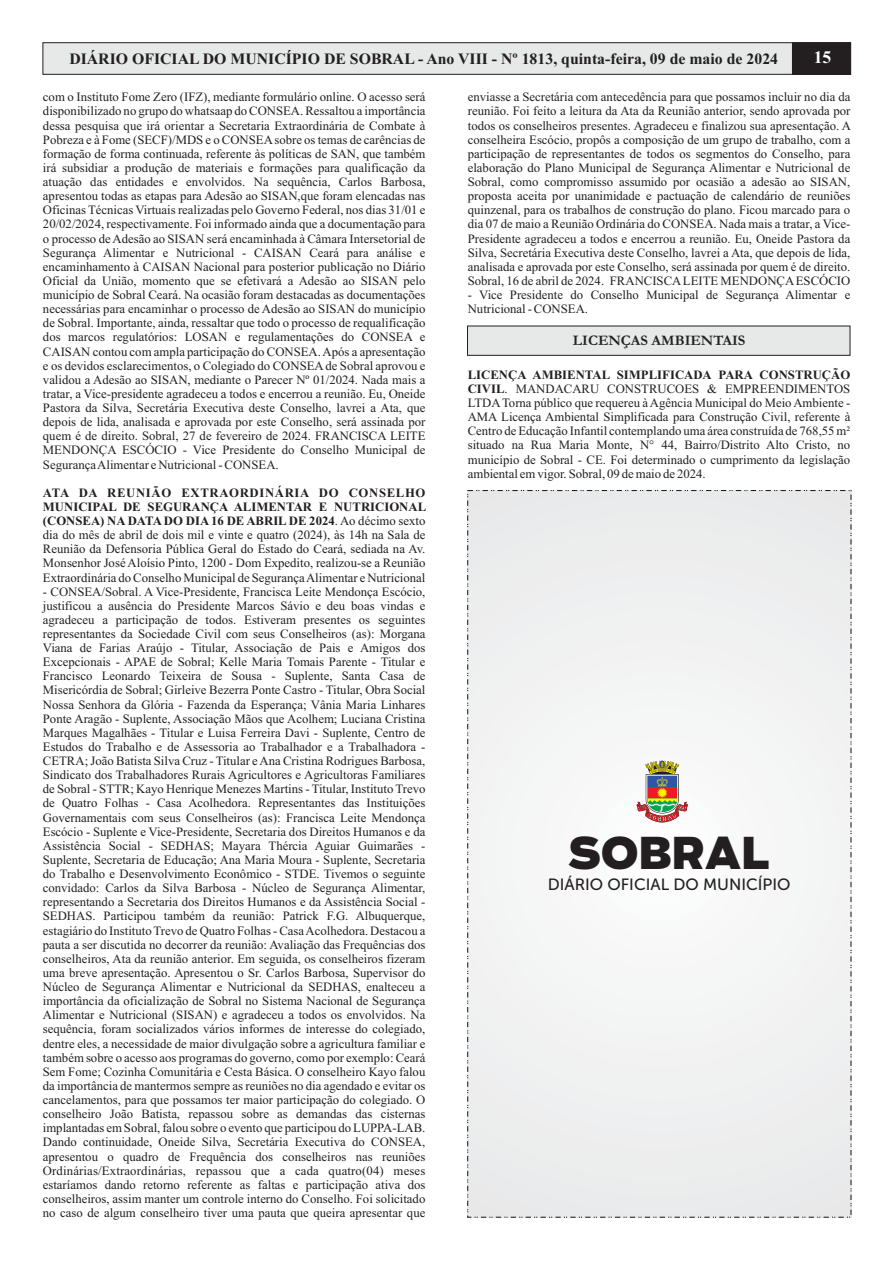
<style>
.page{position:relative;width:893px;height:1263px;background:#fff}
.page>*{position:absolute;margin:0;border:0;box-sizing:border-box;transform-origin:0 0}
.t1{font:900 43.5px "Boomer";color:#231f20}
.t2{font:700 17.55px "Times New Roman";color:#fff}
.t3{font:16.2px "Museo Sans 500";color:#231f20}
.t4{font:700 15.75px "Times New Roman";color:#231f20}
.t5{font:700 14.7px "Garamond";color:#231f20}
.t6{font:12.75px/14.1px "Times New Roman";color:#231f20;text-align:justify}
.s1{font-weight:700}
</style>
<div class="page">
<svg style="left:42px;top:42px;width:809px;height:33px"></svg>
<hr style="left:792px;top:42px;width:1px;height:32px;background:#231f20">
<svg style="left:467px;top:326px;width:383px;height:30px"></svg>
<div style="left:468px;top:490px;width:383px;height:727px;background:#f1f1f2"></div>
<svg style="left:636px;top:761px;width:52px;height:61px"></svg>
<p class="t4" style="left:69px;top:54px;width:710px">DIÁRIO OFICIAL DO MUNICÍPIO DE SOBRAL - Ano VIII - Nº 1813, quinta-feira, 09 de maio de 2024</p>
<h2 class="t2" style="left:814px;top:51px;width:19px">15</h2>
<p class="t6" style="left:43px;top:91px;width:384px">com o Instituto Fome Zero (IFZ), mediante formulário online. O acesso será disponibilizado no grupo do whatsaap do CONSEA. Ressaltou a importância dessa pesquisa que irá orientar a Secretaria Extraordinária de Combate à Pobreza e à Fome (SECF)/MDS e o CONSEAsobre os temas de carências de formação de forma continuada, referente às políticas de SAN, que também irá subsidiar a produção de materiais e formações para qualificação da atuação das entidades e envolvidos. Na sequência, Carlos Barbosa, apresentou todas as etapas para Adesão ao SISAN,que foram elencadas nas Oficinas Técnicas Virtuais realizadas pelo Governo Federal, nos dias 31/01 e 20/02/2024, respectivamente. Foi informado ainda que a documentação para o processo de Adesão ao SISAN será encaminhada à Câmara Intersetorial de Segurança Alimentar e Nutricional - CAISAN Ceará para análise e encaminhamento à CAISAN Nacional para posterior publicação no Diário Oficial da União, momento que se efetivará a Adesão ao SISAN pelo município de Sobral Ceará. Na ocasião foram destacadas as documentações necessárias para encaminhar o processo de Adesão ao SISAN do município de Sobral. Importante, ainda, ressaltar que todo o processo de requalificação dos marcos regulatórios: LOSAN e regulamentações do CONSEA e CAISAN contou com ampla participação do CONSEA. Após a apresentação e os devidos esclarecimentos, o Colegiado do CONSEAde Sobral aprovou e validou a Adesão ao SISAN, mediante o Parecer Nº 01/2024. Nada mais a tratar, a Vice-presidente agradeceu a todos e encerrou a reunião. Eu, Oneide Pastora da Silva, Secretária Executiva deste Conselho, lavrei a Ata, que depois de lida, analisada e aprovada por este Conselho, será assinada por quem é de direito. Sobral, 27 de fevereiro de 2024. FRANCISCA LEITE MENDONÇA ESCÓCIO - Vice Presidente do Conselho Municipal de Segurança Alimentar e Nutricional - CONSEA.</p>
<p class="t6" style="left:43px;top:487px;width:385px"><span class="s1">ATA DA REUNIÃO EXTRAORDINÁRIA DO CONSELHO MUNICIPAL DE SEGURANÇA ALIMENTAR E NUTRICIONAL (CONSEA) NA DATA DO DIA 16 DE ABRIL DE 2024</span>. Ao décimo sexto dia do mês de abril de dois mil e vinte e quatro (2024), às 14h na Sala de Reunião da Defensoria Pública Geral do Estado do Ceará, sediada na Av.<br>Monsenhor José Aloísio Pinto, 1200 - Dom Expedito, realizou-se a Reunião Extraordinária do Conselho Municipal de Segurança Alimentar e Nutricional</p>
<p class="t6" style="left:43px;top:585px;width:384px">- CONSEA/Sobral. A Vice-Presidente, Francisca Leite Mendonça Escócio, justificou a ausência do Presidente Marcos Sávio e deu boas vindas e agradeceu a participação de todos. Estiveram presentes os seguintes representantes da Sociedade Civil com seus Conselheiros (as): Morgana Viana de Farias Araújo - Titular, Associação de Pais e Amigos dos Excepcionais - APAE de Sobral; Kelle Maria Tomais Parente - Titular e Francisco Leonardo Teixeira de Sousa - Suplente, Santa Casa de Misericórdia de Sobral; Girleive Bezerra Ponte Castro - Titular, Obra Social Nossa Senhora da Glória - Fazenda da Esperança; Vânia Maria Linhares Ponte Aragão - Suplente, Associação Mãos que Acolhem; Luciana Cristina Marques Magalhães - Titular e Luisa Ferreira Davi - Suplente, Centro de Estudos do Trabalho e de Assessoria ao Trabalhador e a Trabalhadora - CETRA; João Batista Silva Cruz - Titular e Ana Cristina Rodrigues Barbosa, Sindicato dos Trabalhadores Rurais Agricultores e Agricultoras Familiares de Sobral - STTR; Kayo Henrique Menezes Martins - Titular, Instituto Trevo de Quatro Folhas - Casa Acolhedora. Representantes das Instituições Governamentais com seus Conselheiros (as): Francisca Leite Mendonça Escócio - Suplente e Vice-Presidente, Secretaria dos Direitos Humanos e da Assistência Social - SEDHAS; Mayara Thércia Aguiar Guimarães - Suplente, Secretaria de Educação; Ana Maria Moura - Suplente, Secretaria do Trabalho e Desenvolvimento Econômico - STDE. Tivemos o seguinte convidado: Carlos da Silva Barbosa - Núcleo de Segurança Alimentar, representando a Secretaria dos Direitos Humanos e da Assistência Social - SEDHAS. Participou também da reunião: Patrick F.G. Albuquerque, estagiário do Instituto Trevo de Quatro Folhas - Casa Acolhedora. Destacou a pauta a ser discutida no decorrer da reunião: Avaliação das Frequências dos conselheiros, Ata da reunião anterior. Em seguida, os conselheiros fizeram uma breve apresentação. Apresentou o Sr. Carlos Barbosa, Supervisor do Núcleo de Segurança Alimentar e Nutricional da SEDHAS, enalteceu a importância da oficialização de Sobral no Sistema Nacional de Segurança Alimentar e Nutricional (SISAN) e agradeceu a todos os envolvidos. Na sequência, foram socializados vários informes de interesse do colegiado, dentre eles, a necessidade de maior divulgação sobre a agricultura familiar e também sobre o acesso aos programas do governo, como por exemplo: Ceará Sem Fome; Cozinha Comunitária e Cesta Básica. O conselheiro Kayo falou da importância de mantermos sempre as reuniões no dia agendado e evitar os cancelamentos, para que possamos ter maior participação do colegiado. O conselheiro João Batista, repassou sobre as demandas das cisternas implantadas em Sobral, falou sobre o evento que participou do LUPPA-LAB.<br>Dando continuidade, Oneide Silva, Secretária Executiva do CONSEA, apresentou o quadro de Frequência dos conselheiros nas reuniões Ordinárias/Extraordinárias, repassou que a cada quatro(04) meses estaríamos dando retorno referente as faltas e participação ativa dos conselheiros, assim manter um controle interno do Conselho. Foi solicitado no caso de algum conselheiro tiver uma pauta que queira apresentar que</p>
<p class="t6" style="left:468px;top:91px;width:385px">enviasse a Secretária com antecedência para que possamos incluir no dia da reunião. Foi feito a leitura da Ata da Reunião anterior, sendo aprovada por todos os conselheiros presentes. Agradeceu e finalizou sua apresentação. A conselheira Escócio, propôs a composição de um grupo de trabalho, com a participação de representantes de todos os segmentos do Conselho, para elaboração do Plano Municipal de Segurança Alimentar e Nutricional de Sobral, como compromisso assumido por ocasião a adesão ao SISAN, proposta aceita por unanimidade e pactuação de calendário de reuniões quinzenal, para os trabalhos de construção do plano. Ficou marcado para o dia 07 de maio a Reunião Ordinária do CONSEA. Nada mais a tratar, a Vice-Presidente agradeceu a todos e encerrou a reunião. Eu, Oneide Pastora da Silva, Secretária Executiva deste Conselho, lavrei a Ata, que depois de lida, analisada e aprovada por este Conselho, será assinada por quem é de direito.<br>Sobral, 16 de abril de 2024. FRANCISCALEITE MENDONÇAESCÓCIO</p>
<p class="t6" style="left:468px;top:289px;width:384px">- Vice Presidente do Conselho Municipal de Segurança Alimentar e<br>Nutricional - CONSEA.</p>
<p class="t5" style="left:573px;top:335px;width:174px">LICENÇAS AMBIENTAIS</p>
<p class="t6" style="left:468px;top:369px;width:384px"><span class="s1">LICENÇA AMBIENTAL SIMPLIFICADA PARA CONSTRUÇÃO CIVIL</span>. MANDACARU CONSTRUCOES &amp; EMPREENDIMENTOS LTDATorna público que requereu à Agência Municipal do Meio Ambiente - AMA Licença Ambiental Simplificada para Construção Civil, referente à Centro de Educação Infantil contemplando uma área construída de 768,55 m² situado na Rua Maria Monte, N° 44, Bairro/Distrito Alto Cristo, no município de Sobral - CE. Foi determinado o cumprimento da legislação ambiental em vigor. Sobral, 09 de maio de 2024.</p>
<h1 class="t1" style="left:569px;top:834px;width:202px">SOBRAL</h1>
<p class="t3" style="left:548px;top:877px;width:244px">DIÁRIO OFICIAL DO MUNICÍPIO</p>
</div>
